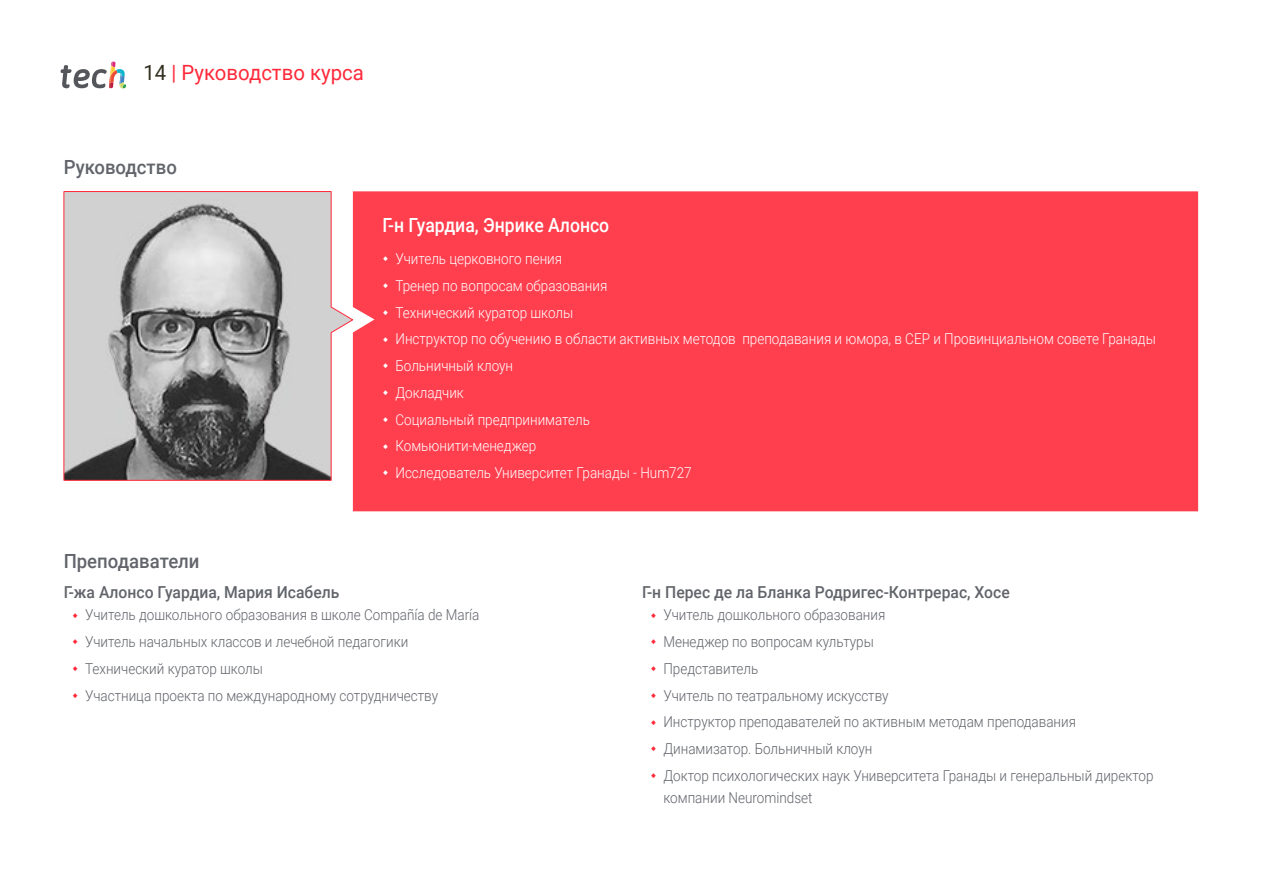
<style>
.page{position:relative;width:1263px;height:893px;background:#fff}
.page>*{position:absolute;margin:0;border:0;box-sizing:border-box;transform-origin:0 0}
.t1{font:21px "Roboto";color:#ff293a}
.t2{font:500 19.5px "Roboto";color:#61646a;scale:.95 1}
.t3{font:500 19.5px "Roboto";color:#fff;scale:.9 1}
.t4{font:500 16.5px "Roboto";color:#61646a;scale:.95 1}
.t5{font:300 15px/26.7px "Roboto";color:#61646a;scale:.9 1}
.t6{font:300 15px/26.7px "Roboto";color:#fff;scale:.9 1}
.s1{color:#312e20}
</style>
<div class="page">
<svg style="left:61px;top:62px;width:65px;height:27px"></svg>
<div style="left:353px;top:191px;width:845px;height:320px;background:#ff3e4e"></div>
<svg style="left:64px;top:191px;width:289px;height:290px;background:#adabab"></svg>
<svg style="left:384px;top:256px;width:4px;height:5px"></svg>
<svg style="left:384px;top:283px;width:4px;height:5px"></svg>
<svg style="left:384px;top:310px;width:4px;height:5px"></svg>
<svg style="left:384px;top:337px;width:4px;height:5px"></svg>
<svg style="left:384px;top:363px;width:4px;height:6px"></svg>
<svg style="left:384px;top:390px;width:4px;height:5px"></svg>
<svg style="left:384px;top:417px;width:4px;height:5px"></svg>
<svg style="left:384px;top:444px;width:4px;height:5px"></svg>
<svg style="left:384px;top:471px;width:4px;height:5px"></svg>
<h1 class="t1" style="left:144px;top:57px;width:222px"><span class="s1">14</span> | Руководство курса</h1>
<h2 class="t2" style="left:64px;top:154px;width:121px">Руководство</h2>
<h2 class="t2" style="left:64px;top:548px;width:144px">Преподаватели</h2>
<h2 class="t3" style="left:383px;top:212px;width:253px">Г-н Гуардиа, Энрике Алонсо</h2>
<p class="t6" style="left:395px;top:245px;width:846px">Учитель церковного пения<br>Тренер по вопросам образования<br>Технический куратор школы<br>Инструктор по обучению в области активных методов преподавания и юмора, в CEP и Провинциальном совете Гранады Больничный клоун<br>Докладчик<br>Социальный предприниматель<br>Комьюнити-менеджер<br>Исследователь Университет Гранады - Hum727</p>
<p class="t4" style="left:64px;top:580px;width:292px">Г-жа Алонсо Гуардиа, Мария Исабель</p>
<p class="t5" style="left:85px;top:601px;width:440px">Учитель дошкольного образования в школе Compañía de María Учитель начальных классов и лечебной педагогики Технический куратор школы<br>Участница проекта по международному сотрудничеству</p>
<p class="t4" style="left:642px;top:580px;width:389px">Г-н Перес де ла Бланка Родригес-Контрерас, Хосе</p>
<p class="t5" style="left:663px;top:601px;width:546px">Учитель дошкольного образования<br>Менеджер по вопросам культуры<br>Представитель<br>Учитель по театральному искусству<br>Инструктор преподавателей по активным методам преподавания Динамизатор. Больничный клоун<br>Доктор психологических наук Университета Гранады и генеральный директор</p>
<p class="t5" style="left:663px;top:784px;width:167px">компании Neuromindset</p>
</div>
